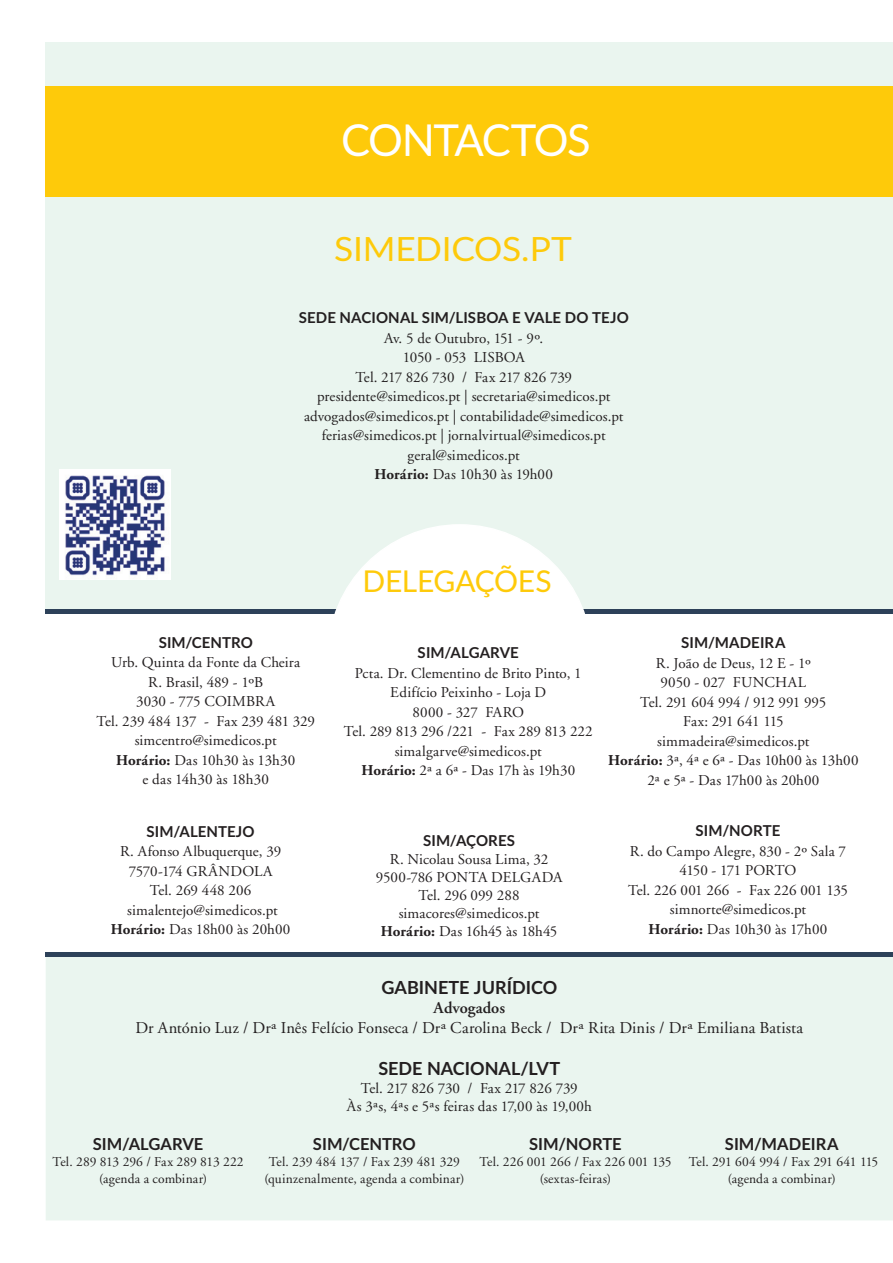
<style>
.page{position:relative;width:893px;height:1263px;background:#fff}
.page>*{position:absolute;margin:0;border:0;box-sizing:border-box;transform-origin:0 0}
.t1{font:43.95px "Lato";letter-spacing:-.04em;color:#fff}
.t2{font:33.3px "Lato";letter-spacing:-.005em;color:#feca0a;scale:1.06 1}
.t3{font:30px "Lato";letter-spacing:-.005em;color:#feca0a}
.t4{font:700 18px "Lato";color:#231f20}
.t5{font:16.5px "Adobe Garamond";letter-spacing:.005em;color:#231f20}
.t6{font:700 16.5px "Lato";letter-spacing:.005em;color:#231f20}
.t7{font:600 16.5px "Adobe Garamond";letter-spacing:.005em;color:#231f20}
.t8{font:15px/19.5px "Adobe Garamond";letter-spacing:.005em;color:#231f20;text-align:center}
.t9{font:700 15px "Lato";letter-spacing:.01em;color:#231f20}
.t10{font:13.5px/16.2px "Adobe Garamond";letter-spacing:.01em;color:#231f20;text-align:center}
.s1{font-weight:700}
</style>
<div class="page">
<div style="left:46px;top:957px;width:847px;height:263px;background:#eaf5ef"></div>
<div style="left:46px;top:43px;width:847px;height:567px;background:#eaf5ef"></div>
<div style="left:46px;top:86px;width:847px;height:111px;background:#feca0a"></div>
<div style="left:46px;top:609px;width:847px;height:5px;background:#2d4159"></div>
<div style="left:328px;top:525px;width:263px;height:263px;background:#fff;border-radius:50%"></div>
<div style="left:46px;top:952px;width:847px;height:5px;background:#2d4159"></div>
<img style="left:59px;top:469px;width:111px;height:111px">
<h1 class="t1" style="left:341px;top:123px;width:251px">CONTACTOS</h1>
<h2 class="t2" style="left:334px;top:236px;width:226px">SIMEDICOS.PT</h2>
<p class="t9" style="left:299px;top:309px;width:332px">SEDE NACIONAL SIM/LISBOA E VALE DO TEJO</p>
<p class="t8" style="left:304px;top:329px;width:321px">Av. 5 de Outubro, 151 - 9º.<br>1050 - 053 LISBOA<br>Tel. 217 826 730 / Fax 217 826 739 presidente@simedicos.pt | secretaria@simedicos.pt advogados@simedicos.pt | contabilidade@simedicos.pt ferias@simedicos.pt | jornalvirtual@simedicos.pt geral@simedicos.pt<br><span class="s1">Horário:</span> Das 10h30 às 19h00</p>
<p class="t9" style="left:159px;top:634px;width:96px">SIM/CENTRO</p>
<p class="t8" style="left:96px;top:654px;width:220px">Urb. Quinta da Fonte da Cheira<br>R. Brasil, 489 - 1ºB<br>3030 - 775 COIMBRA<br>Tel. 239 484 137 - Fax 239 481 329 simcentro@simedicos.pt<br><span class="s1">Horário:</span> Das 10h30 às 13h30<br>e das 14h30 às 18h30</p>
<p class="t9" style="left:147px;top:823px;width:110px">SIM/ALENTEJO</p>
<p class="t8" style="left:111px;top:843px;width:181px">R. Afonso Albuquerque, 39<br>7570-174 GRÂNDOLA<br>Tel. 269 448 206 simalentejo@simedicos.pt<br><span class="s1">Horário:</span> Das 18h00 às 20h00</p>
<h3 class="t3" style="left:363px;top:570px;width:191px">DELEGAÇÕES</h3>
<p class="t9" style="left:418px;top:644px;width:103px">SIM/ALGARVE</p>
<p class="t8" style="left:344px;top:665px;width:250px">Pcta. Dr. Clementino de Brito Pinto, 1<br>Edifício Peixinho - Loja D<br>8000 - 327 FARO<br>Tel. 289 813 296 /221 - Fax 289 813 222 simalgarve@simedicos.pt<br><span class="s1">Horário:</span> 2ª a 6ª - Das 17h às 19h30</p>
<p class="t9" style="left:423px;top:832px;width:94px">SIM/AÇORES</p>
<p class="t8" style="left:376px;top:852px;width:188px;line-height:18px">R. Nicolau Sousa Lima, 32<br>9500-786 PONTA DELGADA<br>Tel. 296 099 288 simacores@simedicos.pt<br><span class="s1">Horário:</span> Das 16h45 às 18h45</p>
<p class="t9" style="left:681px;top:634px;width:106px">SIM/MADEIRA</p>
<p class="t8" style="left:608px;top:654px;width:252px">R. João de Deus, 12 E - 1º<br>9050 - 027 FUNCHAL<br>Tel. 291 604 994 / 912 991 995<br>Fax: 291 641 115 simmadeira@simedicos.pt<br><span class="s1">Horário:</span> 3ª, 4ª e 6ª - Das 10h00 às 13h00<br>2ª e 5ª - Das 17h00 às 20h00</p>
<p class="t9" style="left:696px;top:822px;width:86px">SIM/NORTE</p>
<p class="t8" style="left:628px;top:842px;width:221px">R. do Campo Alegre, 830 - 2º Sala 7<br>4150 - 171 PORTO<br>Tel. 226 001 266 - Fax 226 001 135 simnorte@simedicos.pt<br><span class="s1">Horário:</span> Das 10h30 às 17h00</p>
<p class="t4" style="left:381px;top:977px;width:177px">GABINETE JURÍDICO</p>
<p class="t7" style="left:434px;top:1001px;width:73px">Advogados</p>
<p class="t5" style="left:135px;top:1021px;width:669px">Dr António Luz / Drª Inês Felício Fonseca / Drª Carolina Beck / Drª Rita Dinis / Drª Emiliana Batista</p>
<p class="t4" style="left:378px;top:1058px;width:183px">SEDE NACIONAL/LVT</p>
<p class="t8" style="left:347px;top:1080px;width:246px;line-height:18px">Tel. 217 826 730 / Fax 217 826 739<br>Às 3ªs, 4ªs e 5ªs feiras das 17,00 às 19,00h</p>
<p class="t6" style="left:93px;top:1135px;width:112px">SIM/ALGARVE</p>
<p class="t10" style="left:99px;top:1155px;width:146px;text-align:left;text-indent:-47px">Tel. 289 813 296 / Fax 289 813 222 (agenda a combinar)</p>
<p class="t6" style="left:313px;top:1135px;width:104px">SIM/CENTRO</p>
<p class="t10" style="left:264px;top:1155px;width:201px">Tel. 239 484 137 / Fax 239 481 329 (quinzenalmente, agenda a combinar)</p>
<p class="t6" style="left:529px;top:1135px;width:94px">SIM/NORTE</p>
<p class="t10" style="left:479px;top:1155px;width:194px">Tel. 226 001 266 / Fax 226 001 135 (sextas-feiras)</p>
<p class="t6" style="left:725px;top:1135px;width:115px">SIM/MADEIRA</p>
<p class="t10" style="left:689px;top:1155px;width:191px">Tel. 291 604 994 / Fax 291 641 115 (agenda a combinar)</p>
</div>
